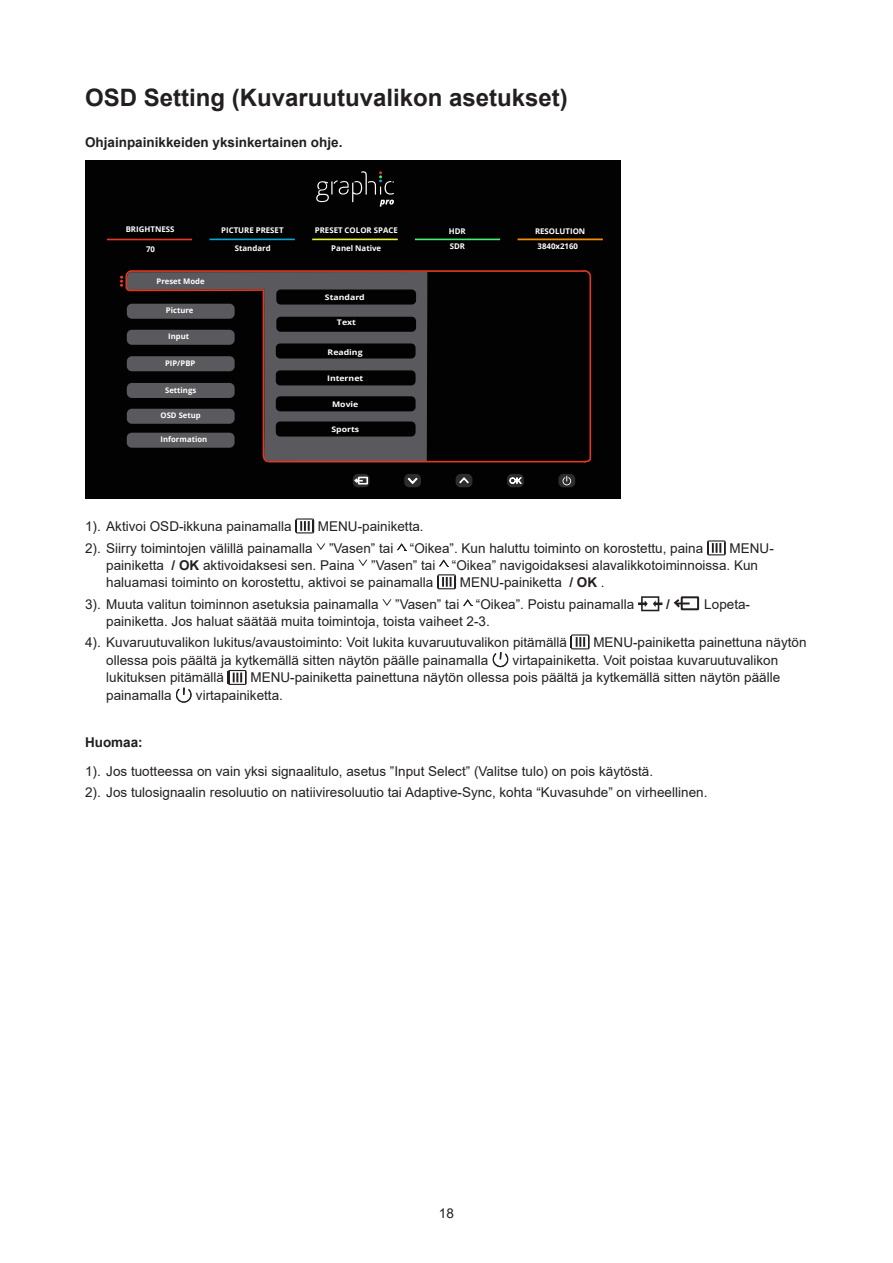
<style>
.page{position:relative;width:893px;height:1263px;background:#fff}
.page>*{position:absolute;margin:0;border:0;box-sizing:border-box;transform-origin:0 0}
.Heading_2{font:700 24px "Arial";color:#231f20}
.t1{font:13.5px/17px "Arial";color:#231f20}
.content_bold{font:700 13.5px "Arial";color:#231f20}
.t2{font:700 7.8px/15.1px "Open Sans";color:#fff}
.t3{font:700 7.65px "Open Sans";color:#fff}
.t4{font:700 7.65px "Open Sans";color:#fff;scale:1.13 1}
.s1{font-weight:700}
</style>
<div class="page">
<div style="left:85px;top:160px;width:536px;height:338px;background:#030203"></div>
<hr style="left:107px;top:239px;width:85px;height:1px;background:#e33922">
<hr style="left:210px;top:239px;width:85px;height:1px;background:#00aad3">
<hr style="left:415px;top:239px;width:85px;height:1px;background:#48ef6c">
<hr style="left:312px;top:239px;width:86px;height:1px;background:#e9f23b">
<hr style="left:518px;top:238px;width:85px;height:2px;background:#f48e08">
<div style="left:456px;top:474px;width:16px;height:13px;background:#2d2d2d;border-radius:5px"></div>
<svg style="left:459px;top:477px;width:10px;height:7px"></svg>
<div style="left:507px;top:474px;width:17px;height:13px;background:#2d2d2d;border-radius:5px"></div>
<svg style="left:509px;top:477px;width:13px;height:7px"></svg>
<svg style="left:558px;top:474px;width:17px;height:13px"></svg>
<svg style="left:562px;top:476px;width:9px;height:9px"></svg>
<svg style="left:353px;top:474px;width:17px;height:13px"></svg>
<div style="left:358px;top:477px;width:10px;height:7px;border:2px solid #fff"></div>
<svg style="left:353px;top:476px;width:11px;height:9px"></svg>
<svg style="left:404px;top:474px;width:17px;height:13px"></svg>
<svg style="left:406px;top:476px;width:13px;height:9px"></svg>
<svg style="left:316px;top:171px;width:78px;height:36px"></svg>
<svg style="left:120px;top:270px;width:471px;height:193px"></svg>
<svg style="left:295px;top:518px;width:19px;height:15px"></svg>
<svg style="left:316px;top:543px;width:9px;height:7px"></svg>
<svg style="left:397px;top:543px;width:9px;height:7px"></svg>
<svg style="left:707px;top:540px;width:19px;height:15px"></svg>
<svg style="left:358px;top:560px;width:9px;height:6px"></svg>
<svg style="left:439px;top:560px;width:9px;height:6px"></svg>
<svg style="left:437px;top:574px;width:19px;height:15px"></svg>
<svg style="left:382px;top:599px;width:9px;height:7px"></svg>
<svg style="left:463px;top:599px;width:9px;height:7px"></svg>
<svg style="left:638px;top:596px;width:24px;height:15px"></svg>
<div style="left:681px;top:596px;width:18px;height:14px;border:2px solid #231f20"></div>
<svg style="left:674px;top:597px;width:18px;height:13px"></svg>
<svg style="left:571px;top:634px;width:19px;height:15px"></svg>
<svg style="left:492px;top:652px;width:17px;height:15px"></svg>
<svg style="left:228px;top:670px;width:19px;height:15px"></svg>
<svg style="left:176px;top:688px;width:16px;height:15px"></svg>
<p class="Heading_2" style="left:85px;top:80px;width:484px">OSD Setting (Kuvaruutuvalikon asetukset)</p>
<p class="content_bold" style="left:85px;top:132px;width:259px">Ohjainpainikkeiden yksinkertainen ohje.</p>
<p class="t2" style="left:126px;top:222px;width:50px">BRIGHTNESS</p>
<p class="t2" style="left:146px;top:241px;width:10px">70</p>
<p class="t3" style="left:157px;top:276px;width:50px">Preset Mode</p>
<p class="t3" style="left:166px;top:305px;width:29px">Picture</p>
<p class="t3" style="left:168px;top:331px;width:22px">Input</p>
<p class="t3" style="left:165px;top:358px;width:32px">PIP/PBP</p>
<p class="t3" style="left:165px;top:384px;width:33px">Settings</p>
<p class="t3" style="left:161px;top:410px;width:42px">OSD Setup</p>
<p class="t3" style="left:161px;top:434px;width:48px">Information</p>
<p class="t2" style="left:221px;top:222px;width:64px">PICTURE PRESET</p>
<p class="t2" style="left:235px;top:240px;width:37px">Standard</p>
<p class="t2" style="left:315px;top:222px;width:85px">PRESET COLOR SPACE</p>
<p class="t2" style="left:331px;top:240px;width:51px">Panel Native</p>
<p class="t4" style="left:325px;top:292px;width:37px">Standard</p>
<p class="t4" style="left:337px;top:317px;width:18px">Text</p>
<p class="t4" style="left:328px;top:347px;width:32px">Reading</p>
<p class="t4" style="left:327px;top:373px;width:34px">Internet</p>
<p class="t4" style="left:332px;top:398px;width:25px">Movie</p>
<p class="t4" style="left:331px;top:424px;width:26px">Sports</p>
<p class="t2" style="left:449px;top:224px;width:18px">HDR<br>SDR</p>
<p class="t2" style="left:538px;top:224px;width:49px;text-indent:-3px">RESOLUTION<br>3840x2160</p>
<p class="t1" style="left:85px;top:517px;width:208px">1). Aktivoi OSD-ikkuna painamalla</p>
<p class="t1" style="left:318px;top:517px;width:107px">MENU-painiketta.</p>
<p class="t1" style="left:85px;top:539px;width:620px">2). Siirry toimintojen välillä painamalla ”Vasen” tai “Oikea”. Kun haluttu toiminto on korostettu, paina</p>
<p class="t1" style="left:106px;top:539px;width:669px;text-indent:623px">MENU&shy;painiketta <span class="s1">/ OK</span> aktivoidaksesi sen. Paina ”Vasen” tai “Oikea” navigoidaksesi alavalikkotoiminnoissa. Kun haluamasi toiminto on korostettu, aktivoi se painamalla</p>
<p class="t1" style="left:460px;top:573px;width:146px">MENU-painiketta <span class="s1">/ OK</span> .</p>
<p class="t1" style="left:85px;top:595px;width:551px">3). Muuta valitun toiminnon asetuksia painamalla ”Vasen” tai “Oikea”. Poistu painamalla</p>
<p class="content_bold" style="left:666px;top:594px;width:5px">/</p>
<p class="t1" style="left:704px;top:595px;width:47px">Lopeta-</p>
<p class="t1" style="left:106px;top:612px;width:385px">painiketta. Jos haluat säätää muita toimintoja, toista vaiheet 2-3.</p>
<p class="t1" style="left:85px;top:633px;width:483px">4). Kuvaruutuvalikon lukitus/avaustoiminto: Voit lukita kuvaruutuvalikon pitämällä</p>
<p class="t1" style="left:593px;top:633px;width:215px">MENU-painiketta painettuna näytön</p>
<p class="t1" style="left:106px;top:651px;width:383px">ollessa pois päältä ja kytkemällä sitten näytön päälle painamalla</p>
<p class="t1" style="left:513px;top:651px;width:267px">virtapainiketta. Voit poistaa kuvaruutuvalikon</p>
<p class="t1" style="left:106px;top:669px;width:119px">lukituksen pitämällä</p>
<p class="t1" style="left:250px;top:669px;width:531px">MENU-painiketta painettuna näytön ollessa pois päältä ja kytkemällä sitten näytön päälle</p>
<p class="t1" style="left:106px;top:687px;width:67px">painamalla</p>
<p class="t1" style="left:196px;top:687px;width:89px">virtapainiketta.</p>
<p class="content_bold" style="left:85px;top:733px;width:59px">Huomaa:</p>
<p class="t1" style="left:85px;top:763px;width:570px">1). Jos tuotteessa on vain yksi signaalitulo, asetus ”Input Select” (Valitse tulo) on pois käytöstä.</p>
<p class="t1" style="left:85px;top:783px;width:624px">2). Jos tulosignaalin resoluutio on natiiviresoluutio tai Adaptive-Sync, kohta “Kuvasuhde” on virheellinen.</p>
<p class="t1" style="left:439px;top:1205px;width:17px">18</p>
</div>
